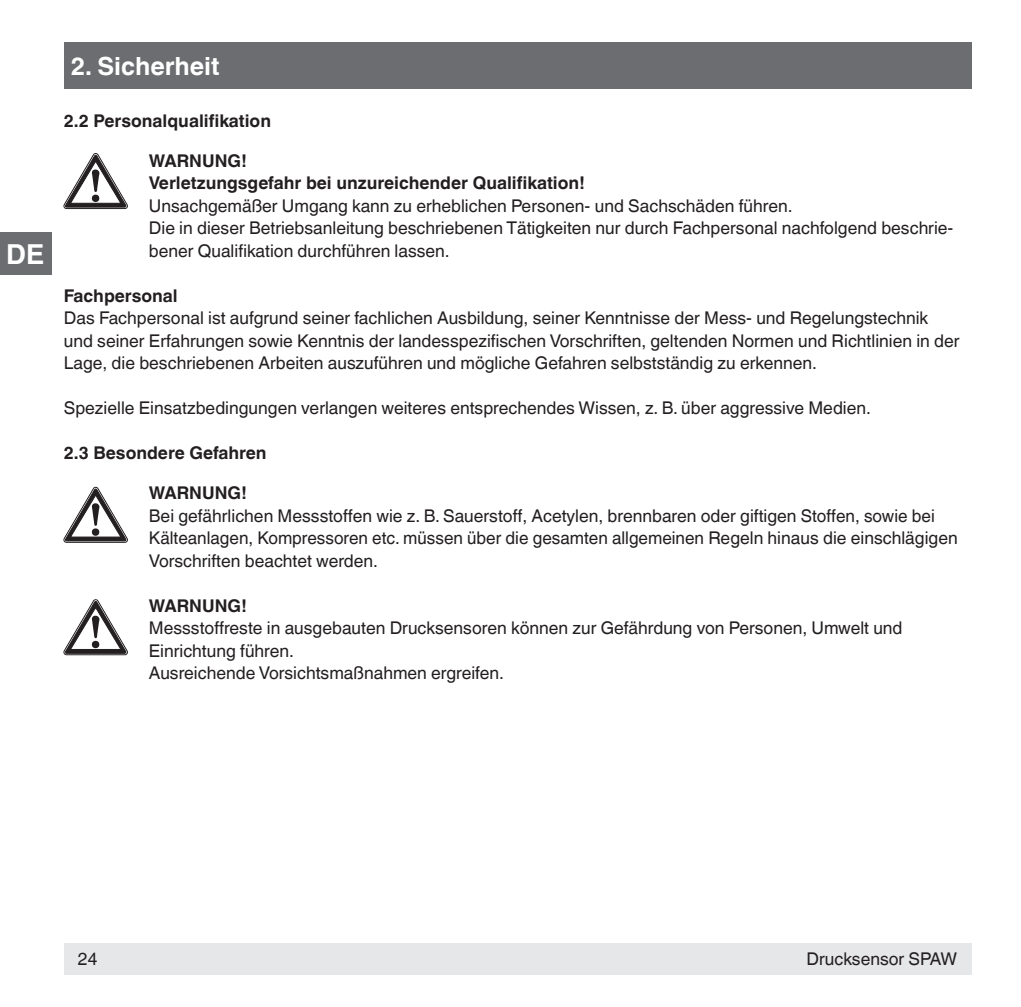
<style>
.page{position:relative;width:1021px;height:1007px;background:#fff}
.page>*{position:absolute;margin:0;border:0;box-sizing:border-box;transform-origin:0 0}
.t1{font:700 27.5px "Helvetica World";color:#fff}
.t2{font:700 25px "Helvetica World";color:#fff}
.t3{font:17.5px/22.5px "Helvetica World";color:#231f20}
.t4{font:700 17.5px/22.5px "Helvetica World";color:#231f20}
</style>
<div class="page">
<div style="left:64px;top:942px;width:907px;height:32px;background:#e6e7e9"></div>
<div style="left:64px;top:42px;width:907px;height:47px;background:#6c6d70"></div>
<div style="left:0;top:232px;width:51px;height:43px;background:#6c6d70"></div>
<svg style="left:64px;top:153px;width:63px;height:56px"></svg>
<svg style="left:64px;top:487px;width:63px;height:55px"></svg>
<svg style="left:64px;top:599px;width:63px;height:55px"></svg>
<h1 class="t1" style="left:6px;top:238px;width:40px">DE</h1>
<h2 class="t2" style="left:71px;top:51px;width:150px">2. Sicherheit</h2>
<p class="t4" style="left:64px;top:109px;width:209px">2.2 Personalqualifikation</p>
<p class="t4" style="left:149px;top:149px;width:437px">WARNUNG!<br>Verletzungsgefahr bei unzureichender Qualifikation!</p>
<p class="t3" style="left:149px;top:194px;width:806px">Unsachgemäßer Umgang kann zu erheblichen Personen- und Sachschäden führen.<br>Die in dieser Betriebsanleitung beschriebenen Tätigkeiten nur durch Fachpersonal nachfolgend beschrie&shy;bener Qualifikation durchführen lassen.</p>
<p class="t4" style="left:64px;top:284px;width:115px">Fachpersonal</p>
<p class="t3" style="left:64px;top:307px;width:897px">Das Fachpersonal ist aufgrund seiner fachlichen Ausbildung, seiner Kenntnisse der Mess- und Regelungstechnik und seiner Erfahrungen sowie Kenntnis der landesspezifischen Vorschriften, geltenden Normen und Richtlinien in der<br>Lage, die beschriebenen Arbeiten auszuführen und mögliche Gefahren selbstständig zu erkennen.</p>
<p class="t3" style="left:64px;top:397px;width:808px">Spezielle Einsatzbedingungen verlangen weiteres entsprechendes Wissen, z. B. über aggressive Medien.</p>
<p class="t4" style="left:64px;top:442px;width:204px">2.3 Besondere Gefahren</p>
<p class="t4" style="left:149px;top:482px;width:100px">WARNUNG!</p>
<p class="t3" style="left:149px;top:504px;width:810px">Bei gefährlichen Messstoffen wie z. B. Sauerstoff, Acetylen, brennbaren oder giftigen Stoffen, sowie bei<br>Kälteanlagen, Kompressoren etc. müssen über die gesamten allgemeinen Regeln hinaus die einschlägigen<br>Vorschriften beachtet werden.</p>
<p class="t4" style="left:149px;top:594px;width:100px">WARNUNG!</p>
<p class="t3" style="left:149px;top:617px;width:755px">Messstoffreste in ausgebauten Drucksensoren können zur Gefährdung von Personen, Umwelt und<br>Einrichtung führen.<br>Ausreichende Vorsichtsmaßnahmen ergreifen.</p>
<p class="t3" style="left:78px;top:947px;width:21px">24</p>
<p class="t3" style="left:806px;top:947px;width:152px">Drucksensor SPAW</p>
</div>
